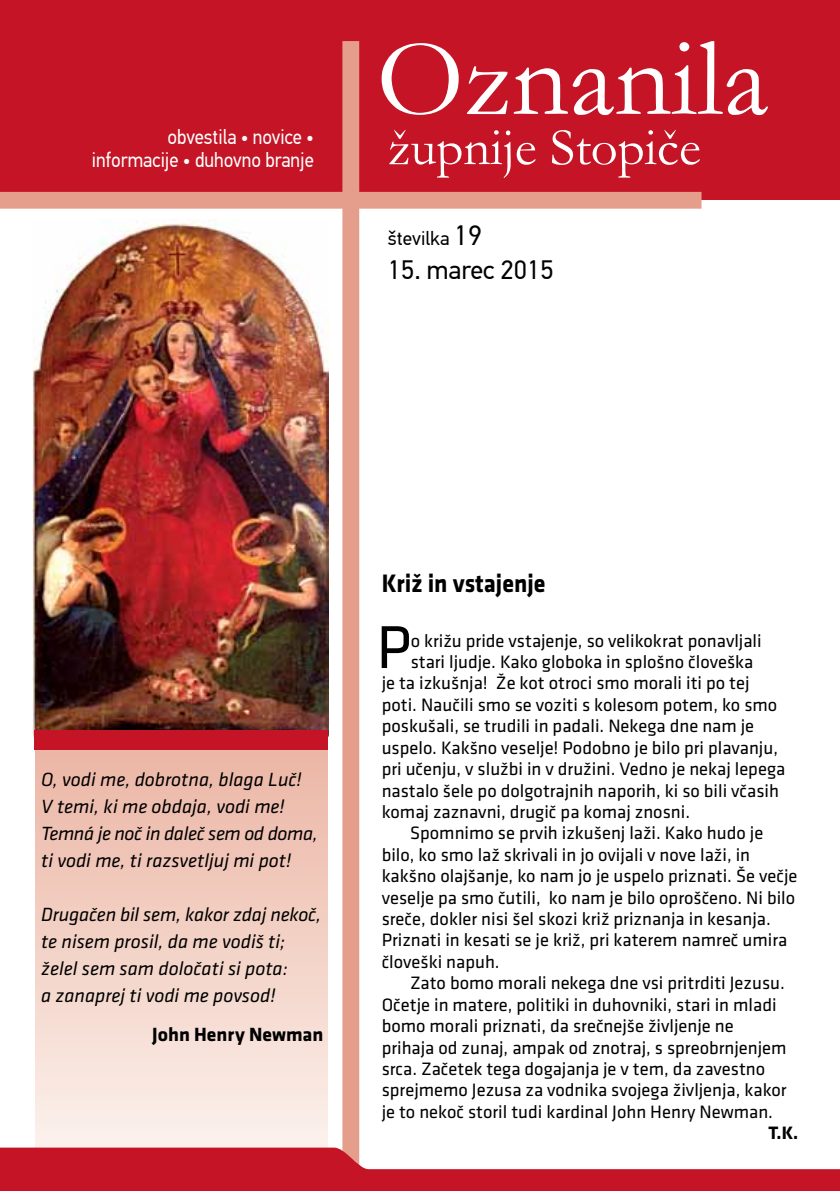
<style>
.page{position:relative;width:840px;height:1191px;background:#fff}
.page>*{position:absolute;margin:0;border:0;box-sizing:border-box;transform-origin:0 0}
.t1{font:112px "Garamond";color:#fff}
.t2{font:62.8px "Klavika";color:#000}
.t3{font:52.8px "Garamond";color:#fff}
.t4{font:26.6px "Din Text Pro PF Regular";color:#000}
.t5{font:700 26.2px "Klavika";color:#000;scale:.92 1}
.t6{font:20.8px/22.8px "Din Text Pro PF Regular";color:#fff;text-align:right;scale:.91 1}
.t7{font:italic 19.8px/27px "Klavika";color:#000}
.t8{font:700 19.8px "Klavika";color:#000}
.t9{font:19.6px "Din Text Pro PF Regular";color:#000}
.t10{font:18.6px "Klavika";color:#000}
.t11{font:700 18.6px "Klavika";color:#000}
.s1{font-size:28px}
</style>
<div class="page">
<svg style="left:35px;top:749px;width:292px;height:398px;background:#f3d2c7"></svg>
<div style="left:0;top:0;width:839px;height:200px;background:#c41425"></div>
<div style="left:342px;top:41px;width:17px;height:1130px;background:#e59e8b"></div>
<div style="left:0;top:192px;width:701px;height:17px;background:#e59e8b"></div>
<img style="left:32px;top:219px;width:296px;height:518px">
<svg style="left:0;top:1147px;width:839px;height:44px"></svg>
<div style="left:34px;top:730px;width:293px;height:19px;background:#c41425"></div>
<p class="t6" style="left:92px;top:125px;width:245px">obvestila • novice • informacije • duhovno branje</p>
<h1 class="t1" style="left:376px;top:3px;width:393px">Oznanila</h1>
<h3 class="t3" style="left:387px;top:112px;width:314px">župnije Stopiče</h3>
<p class="t9" style="left:387px;top:227px;width:96px">številka <span class="s1">19</span></p>
<h3 class="t4" style="left:387px;top:254px;width:167px">15. marec 2015</h3>
<p class="t7" style="left:41px;top:766px;width:278px">O, vodi me, dobrotna, blaga Luč!<br>V temi, ki me obdaja, vodi me!<br>Temná je noč in daleč sem od doma, ti vodi me, ti razsvetljuj mi pot!</p>
<p class="t7" style="left:41px;top:901px;width:281px">Drugačen bil sem, kakor zdaj nekoč, te nisem prosil, da me vodiš ti; želel sem sam določati si pota:<br>a zanaprej ti vodi me povsod!</p>
<p class="t8" style="left:152px;top:1023px;width:172px">John Henry Newman</p>
<h3 class="t5" style="left:381px;top:569px;width:179px">Križ in vstajenje</h3>
<h2 class="t2" style="left:376px;top:613px;width:36px">P</h2>
<p class="t10" style="left:410px;top:630px;width:352px">o križu pride vstajenje, so velikokrat ponavljali</p>
<p class="t10" style="left:410px;top:652px;width:344px">stari ljudje. Kako globoka in splošno človeška</p>
<p class="t10" style="left:381px;top:673px;width:369px">je ta izkušnja! Že kot otroci smo morali iti po tej</p>
<p class="t10" style="left:381px;top:694px;width:397px">poti. Naučili smo se voziti s kolesom potem, ko smo</p>
<p class="t10" style="left:381px;top:716px;width:374px">poskušali, se trudili in padali. Nekega dne nam je</p>
<p class="t10" style="left:381px;top:737px;width:397px">uspelo. Kakšno veselje! Podobno je bilo pri plavanju,</p>
<p class="t10" style="left:381px;top:759px;width:405px">pri učenju, v službi in v družini. Vedno je nekaj lepega</p>
<p class="t10" style="left:381px;top:780px;width:398px">nastalo šele po dolgotrajnih naporih, ki so bili včasih</p>
<p class="t10" style="left:381px;top:801px;width:310px">komaj zaznavni, drugič pa komaj znosni.</p>
<p class="t10" style="left:410px;top:823px;width:354px">Spomnimo se prvih izkušenj laži. Kako hudo je</p>
<p class="t10" style="left:381px;top:844px;width:370px">bilo, ko smo laž skrivali in jo ovijali v nove laži, in</p>
<p class="t10" style="left:381px;top:866px;width:417px">kakšno olajšanje, ko nam jo je uspelo priznati. Še večje</p>
<p class="t10" style="left:381px;top:887px;width:415px">veselje pa smo čutili, ko nam je bilo oproščeno. Ni bilo</p>
<p class="t10" style="left:381px;top:908px;width:390px">sreče, dokler nisi šel skozi križ priznanja in kesanja.</p>
<p class="t10" style="left:381px;top:930px;width:407px">Priznati in kesati se je križ, pri katerem namreč umira</p>
<p class="t10" style="left:381px;top:951px;width:119px">človeški napuh.</p>
<p class="t10" style="left:410px;top:973px;width:376px">Zato bomo morali nekega dne vsi pritrditi Jezusu.</p>
<p class="t10" style="left:381px;top:994px;width:396px">Očetje in matere, politiki in duhovniki, stari in mladi</p>
<p class="t10" style="left:381px;top:1015px;width:353px">bomo morali priznati, da srečnejše življenje ne</p>
<p class="t10" style="left:381px;top:1037px;width:406px">prihaja od zunaj, ampak od znotraj, s spreobrnjenjem</p>
<p class="t10" style="left:381px;top:1058px;width:385px">srca. Začetek tega dogajanja je v tem, da zavestno</p>
<p class="t10" style="left:381px;top:1080px;width:406px">sprejmemo Jezusa za vodnika svojega življenja, kakor</p>
<p class="t10" style="left:381px;top:1101px;width:392px">je to nekoč storil tudi kardinal John Henry Newman.</p>
<p class="t11" style="left:768px;top:1122px;width:31px">T.K.</p>
</div>
